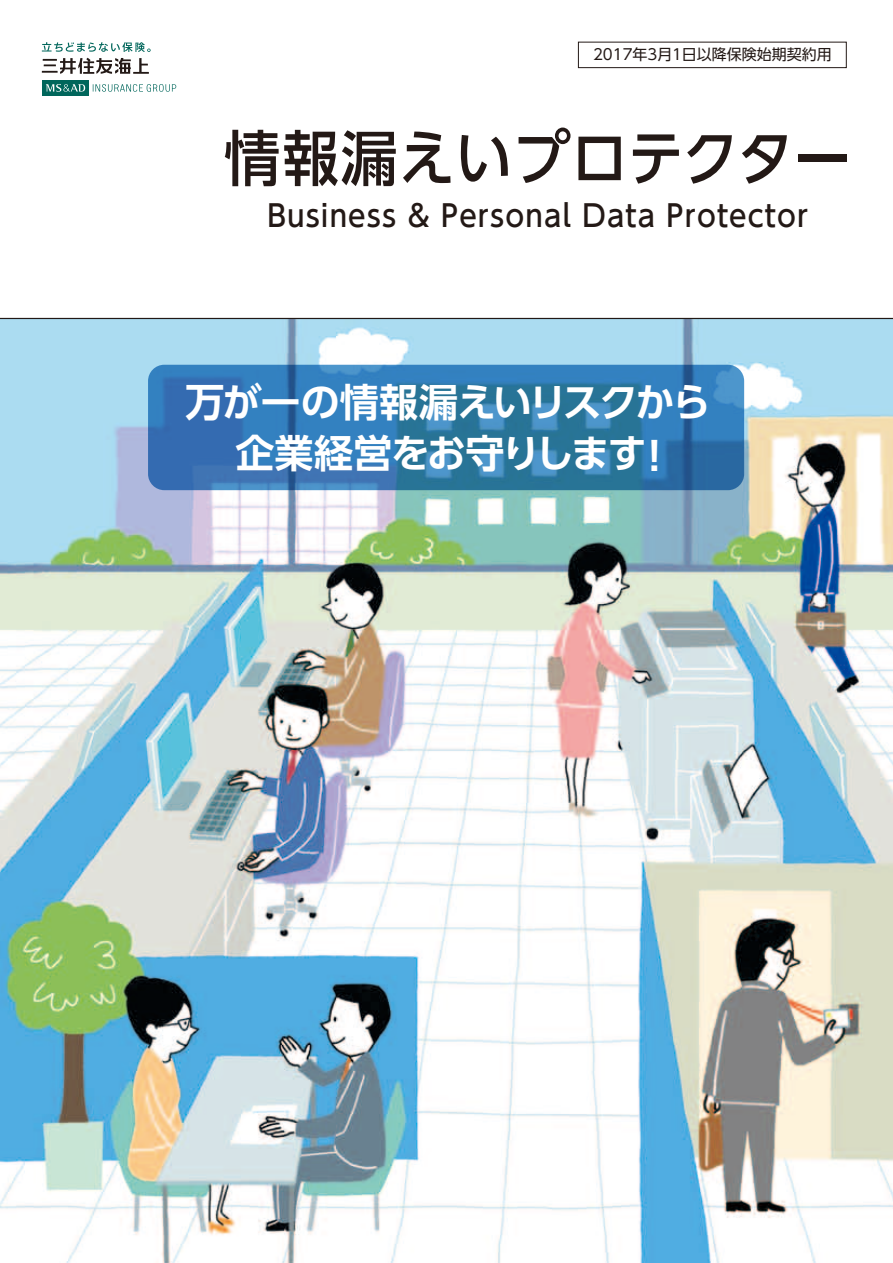
<style>
.page{position:relative;width:893px;height:1263px;background:#fff}
.page>*{position:absolute;margin:0;border:0;box-sizing:border-box;transform-origin:0 0}
.t1{font:500 60px "UD Shin Go Pro";letter-spacing:.02em;color:#231916;scale:.94 1}
.t2{font:700 39px/51px "UD Shin Go Pro De";letter-spacing:-.045em;color:#fff;text-align:center}
.t3{font:500 30px "UD Shin Go Pro";letter-spacing:.04em;color:#231916;scale:.94 1}
.t4{font:15px "UD Shin Go Pro";color:#231916}
</style>
<div class="page">
<img style="left:0;top:319px;width:893px;height:944px">
<img style="left:0;top:317px;width:3px;height:614px">
<hr style="left:0;top:318px;width:893px;height:1px;background:#231916">
<svg style="left:148px;top:365px;width:596px;height:125px;background:#3279b0"></svg>
<div style="left:578px;top:42px;width:268px;height:26px;border:1px solid #231916"></div>
<svg style="left:42px;top:42px;width:109px;height:10px"></svg>
<svg style="left:42px;top:58px;width:107px;height:16px"></svg>
<svg style="left:93px;top:84px;width:83px;height:8px"></svg>
<div style="left:42px;top:80px;width:47px;height:16px;background:#00665b"></div>
<svg style="left:46px;top:84px;width:39px;height:8px"></svg>
<p class="t4" style="left:593px;top:42px;width:240px">2017年3月1日以降保険始期契約用</p>
<h1 class="t1" style="left:224px;top:109px;width:669px">情報漏えいプロテクター</h1>
<p class="t3" style="left:267px;top:191px;width:577px">Business &amp; Personal Data Protector</p>
<h2 class="t2" style="left:185px;top:376px;width:527px">万が一の情報漏えいリスクから企業経営をお守りします!</h2>
</div>
